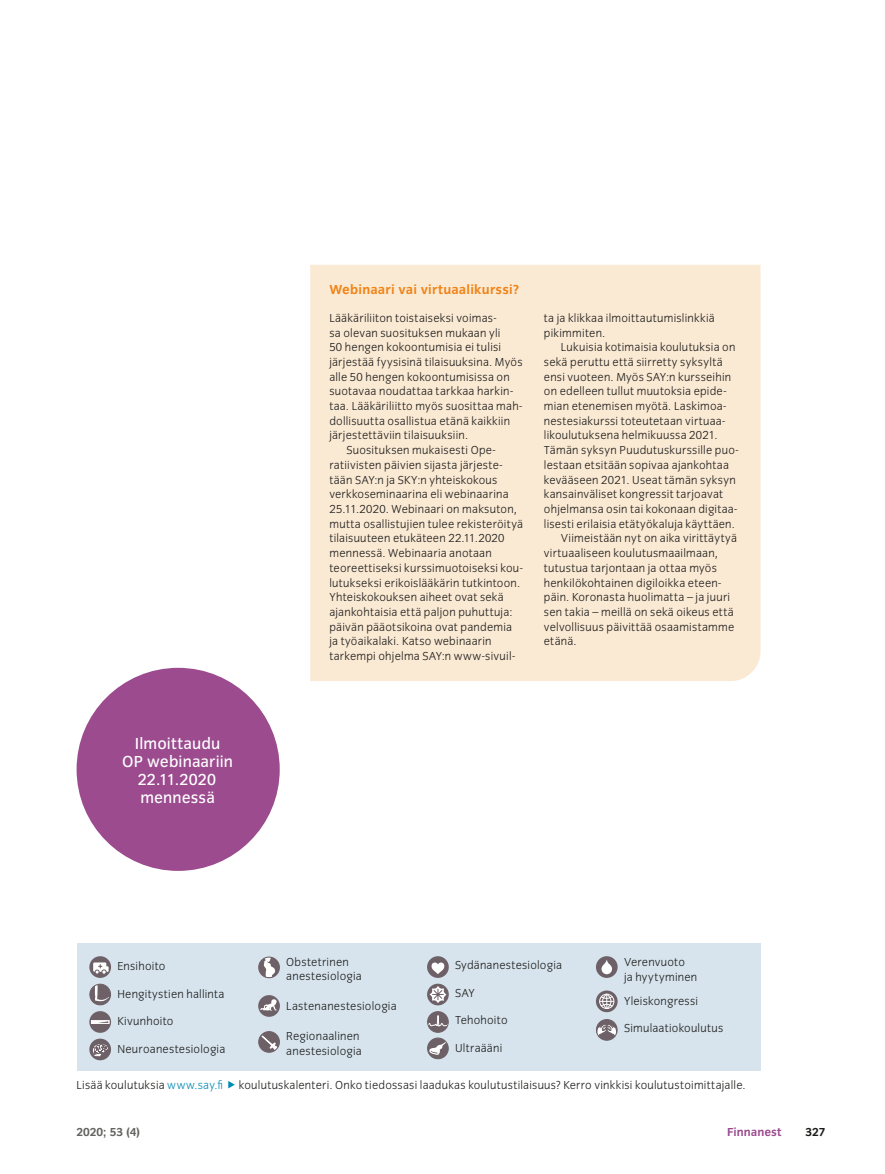
<style>
.page{position:relative;width:885px;height:1174px;background:#fff}
.page>*{position:absolute;margin:0;border:0;box-sizing:border-box;transform-origin:0 0}
.t1{font:16.5px/18px "Congress Sans";letter-spacing:.005em;color:#fff;text-align:center}
.t2{font:700 13.5px "Congress Sans";letter-spacing:.015em;color:#f08316}
.t3{font:300 12px/14.7px "Congress Sans";letter-spacing:.02em;color:#1b1b1a}
.t4{font:700 12px "Congress Sans";color:#636362}
.t5{font:700 12px "Congress Sans";color:#9b4b8e}
.t6{font:700 12px "Congress Sans";color:#1b1b1a}
.s1{color:#008ab4}
</style>
<div class="page">
<div style="left:77px;top:943px;width:683px;height:127px;background:#d7e4ed"></div>
<div style="left:89px;top:956px;width:22px;height:22px;background:#6d6167;border-radius:50%"></div>
<svg style="left:93px;top:962px;width:16px;height:12px"></svg>
<div style="left:90px;top:984px;width:20px;height:20px;background:#6d6167;border-radius:50%"></div>
<svg style="left:95px;top:985px;width:14px;height:16px"></svg>
<div style="left:89px;top:983px;width:22px;height:22px;border:1px solid #6d6167;border-radius:50%"></div>
<div style="left:89px;top:1011px;width:22px;height:21px;background:#6d6167;border-radius:50%"></div>
<svg style="left:91px;top:1020px;width:19px;height:4px"></svg>
<svg style="left:89px;top:1038px;width:22px;height:22px"></svg>
<svg style="left:92px;top:1042px;width:17px;height:14px"></svg>
<div style="left:259px;top:957px;width:20px;height:20px;background:#6d6167;border-radius:50%"></div>
<svg style="left:264px;top:958px;width:11px;height:18px"></svg>
<div style="left:258px;top:956px;width:22px;height:22px;border:1px solid #6d6167;border-radius:50%"></div>
<svg style="left:258px;top:995px;width:22px;height:21px"></svg>
<svg style="left:260px;top:999px;width:17px;height:11px"></svg>
<div style="left:259px;top:1031px;width:20px;height:21px;background:#6d6167;border-radius:50%"></div>
<svg style="left:262px;top:1035px;width:16px;height:15px"></svg>
<div style="left:258px;top:1031px;width:22px;height:21px;border:1px solid #6d6167;border-radius:50%"></div>
<div style="left:427px;top:956px;width:21px;height:22px;background:#6d6167;border-radius:50%"></div>
<svg style="left:431px;top:962px;width:13px;height:12px"></svg>
<svg style="left:427px;top:983px;width:21px;height:22px"></svg>
<svg style="left:429px;top:985px;width:17px;height:18px"></svg>
<svg style="left:427px;top:1011px;width:21px;height:21px"></svg>
<div style="left:427px;top:1011px;width:21px;height:21px;border:1px solid #6d6167;border-radius:50%"></div>
<div style="left:427px;top:1038px;width:21px;height:20px;background:#6d6167;border-radius:50%"></div>
<svg style="left:429px;top:1040px;width:17px;height:14px"></svg>
<div style="left:427px;top:1037px;width:21px;height:22px;border:1px solid #6d6167;border-radius:50%"></div>
<div style="left:596px;top:956px;width:21px;height:22px;background:#6d6167;border-radius:50%"></div>
<div style="left:601px;top:963px;width:11px;height:11px;background:#fff;border-radius:50%"></div>
<svg style="left:603px;top:959px;width:6px;height:7px"></svg>
<div style="left:596px;top:990px;width:21px;height:22px;background:#6d6167;border-radius:50%"></div>
<svg style="left:597px;top:993px;width:19px;height:16px"></svg>
<div style="left:596px;top:1019px;width:21px;height:21px;background:#6d6167;border-radius:50%"></div>
<svg style="left:596px;top:1024px;width:21px;height:14px"></svg>
<div style="left:596px;top:1019px;width:21px;height:21px;border:1px solid #6d6167;border-radius:50%"></div>
<div style="left:310px;top:265px;width:450px;height:416px;background:#fae9d3"></div>
<div style="left:77px;top:668px;width:203px;height:203px;background:#9b4b8e;border-radius:50%"></div>
<h1 class="t1" style="left:122px;top:734px;width:112px">Ilmoittaudu<br>OP webinaariin<br>22.11.2020 mennessä</h1>
<p class="t2" style="left:329px;top:282px;width:191px">Webinaari vai virtuaalikurssi?</p>
<p class="t3" style="left:329px;top:310px;width:169px">Lääkäriliiton toistaiseksi voimas-</p>
<p class="t3" style="left:329px;top:325px;width:173px">sa olevan suosituksen mukaan yli</p>
<p class="t3" style="left:329px;top:340px;width:173px">50 hengen kokoontumisia ei tulisi</p>
<p class="t3" style="left:329px;top:355px;width:195px">järjestää fyysisinä tilaisuuksina. Myös</p>
<p class="t3" style="left:329px;top:369px;width:182px">alle 50 hengen kokoontumisissa on</p>
<p class="t3" style="left:329px;top:384px;width:185px">suotavaa noudattaa tarkkaa harkin-</p>
<p class="t3" style="left:329px;top:399px;width:194px">taa. Lääkäriliitto myös suosittaa mah-</p>
<p class="t3" style="left:329px;top:413px;width:182px">dollisuutta osallistua etänä kaikkiin</p>
<p class="t3" style="left:329px;top:428px;width:140px">järjestettäviin tilaisuuksiin.</p>
<p class="t3" style="left:346px;top:443px;width:151px">Suosituksen mukaisesti Ope-</p>
<p class="t3" style="left:329px;top:457px;width:175px">ratiivisten päivien sijasta järjeste-</p>
<p class="t3" style="left:329px;top:472px;width:169px">tään SAY:n ja SKY:n yhteiskokous</p>
<p class="t3" style="left:329px;top:487px;width:181px">verkkoseminaarina eli webinaarina</p>
<p class="t3" style="left:329px;top:502px;width:189px">25.11.2020. Webinaari on maksuton,</p>
<p class="t3" style="left:329px;top:516px;width:195px">mutta osallistujien tulee rekisteröityä</p>
<p class="t3" style="left:329px;top:531px;width:177px">tilaisuuteen etukäteen 22.11.2020</p>
<p class="t3" style="left:329px;top:546px;width:164px">mennessä. Webinaaria anotaan</p>
<p class="t3" style="left:329px;top:560px;width:195px">teoreettiseksi kurssimuotoiseksi kou-</p>
<p class="t3" style="left:329px;top:575px;width:192px">lutukseksi erikoislääkärin tutkintoon.</p>
<p class="t3" style="left:329px;top:590px;width:176px">Yhteiskokouksen aiheet ovat sekä</p>
<p class="t3" style="left:329px;top:604px;width:184px">ajankohtaisia että paljon puhuttuja:</p>
<p class="t3" style="left:329px;top:619px;width:184px">päivän pääotsikoina ovat pandemia</p>
<p class="t3" style="left:329px;top:634px;width:164px">ja työaikalaki. Katso webinaarin</p>
<p class="t3" style="left:329px;top:649px;width:187px">tarkempi ohjelma SAY:n www-sivuil-</p>
<p class="t3" style="left:544px;top:310px;width:172px">ta ja klikkaa ilmoittautumislinkkiä pikimmiten.</p>
<p class="t3" style="left:561px;top:340px;width:176px">Lukuisia kotimaisia koulutuksia on</p>
<p class="t3" style="left:544px;top:355px;width:180px">sekä peruttu että siirretty syksyltä</p>
<p class="t3" style="left:544px;top:369px;width:189px">ensi vuoteen. Myös SAY:n kursseihin</p>
<p class="t3" style="left:544px;top:384px;width:184px">on edelleen tullut muutoksia epide-</p>
<p class="t3" style="left:544px;top:399px;width:184px">mian etenemisen myötä. Laskimoa-</p>
<p class="t3" style="left:544px;top:413px;width:183px">nestesiakurssi toteutetaan virtuaa-</p>
<p class="t3" style="left:544px;top:428px;width:175px">likoulutuksena helmikuussa 2021.</p>
<p class="t3" style="left:544px;top:443px;width:196px">Tämän syksyn Puudutuskurssille puo-</p>
<p class="t3" style="left:544px;top:457px;width:186px">lestaan etsitään sopivaa ajankohtaa</p>
<p class="t3" style="left:544px;top:472px;width:193px">kevääseen 2021. Useat tämän syksyn</p>
<p class="t3" style="left:544px;top:487px;width:181px">kansainväliset kongressit tarjoavat</p>
<p class="t3" style="left:544px;top:502px;width:195px">ohjelmansa osin tai kokonaan digitaa-</p>
<p class="t3" style="left:544px;top:516px;width:192px">lisesti erilaisia etätyökaluja käyttäen.</p>
<p class="t3" style="left:561px;top:531px;width:178px">Viimeistään nyt on aika virittäytyä</p>
<p class="t3" style="left:544px;top:546px;width:176px">virtuaaliseen koulutusmaailmaan,</p>
<p class="t3" style="left:544px;top:560px;width:175px">tutustua tarjontaan ja ottaa myös</p>
<p class="t3" style="left:544px;top:575px;width:179px">henkilökohtainen digiloikka eteen-</p>
<p class="t3" style="left:544px;top:590px;width:188px">päin. Koronasta huolimatta – ja juuri</p>
<p class="t3" style="left:544px;top:604px;width:191px">sen takia – meillä on sekä oikeus että</p>
<p class="t3" style="left:544px;top:619px;width:192px">velvollisuus päivittää osaamistamme</p>
<p class="t3" style="left:544px;top:634px;width:34px">etänä.</p>
<p class="t3" style="left:117px;top:959px;width:50px">Ensihoito</p>
<p class="t3" style="left:117px;top:986px;width:109px">Hengitystien hallinta</p>
<p class="t3" style="left:117px;top:1014px;width:58px">Kivunhoito</p>
<p class="t3" style="left:117px;top:1041px;width:109px">Neuroanestesiologia</p>
<p class="t3" style="left:286px;top:954px;width:77px">Obstetrinen anestesiologia</p>
<p class="t3" style="left:286px;top:998px;width:112px">Lastenanestesiologia</p>
<p class="t3" style="left:286px;top:1028px;width:77px">Regionaalinen anestesiologia</p>
<p class="t3" style="left:455px;top:958px;width:108px">Sydänanestesiologia</p>
<p class="t3" style="left:455px;top:985px;width:21px">SAY</p>
<p class="t3" style="left:455px;top:1013px;width:54px">Tehohoito</p>
<p class="t3" style="left:455px;top:1040px;width:49px">Ultraääni</p>
<p class="t3" style="left:624px;top:955px;width:75px">Verenvuoto<br>ja hyytyminen</p>
<p class="t3" style="left:624px;top:993px;width:75px">Yleiskongressi</p>
<p class="t3" style="left:624px;top:1021px;width:101px">Simulaatiokoulutus</p>
<p class="t3" style="left:77px;top:1077px;width:148px">Lisää koulutuksia <span class="s1">www.say.fi</span></p>
<p class="t3" style="left:239px;top:1077px;width:508px">koulutuskalenteri. Onko tiedossasi laadukas koulutustilaisuus? Kerro vinkkisi koulutustoimittajalle.</p>
<p class="t4" style="left:77px;top:1125px;width:65px">2020; 53 (4)</p>
<p class="t5" style="left:727px;top:1125px;width:56px">Finnanest</p>
<p class="t6" style="left:805px;top:1125px;width:22px">327</p>
</div>
